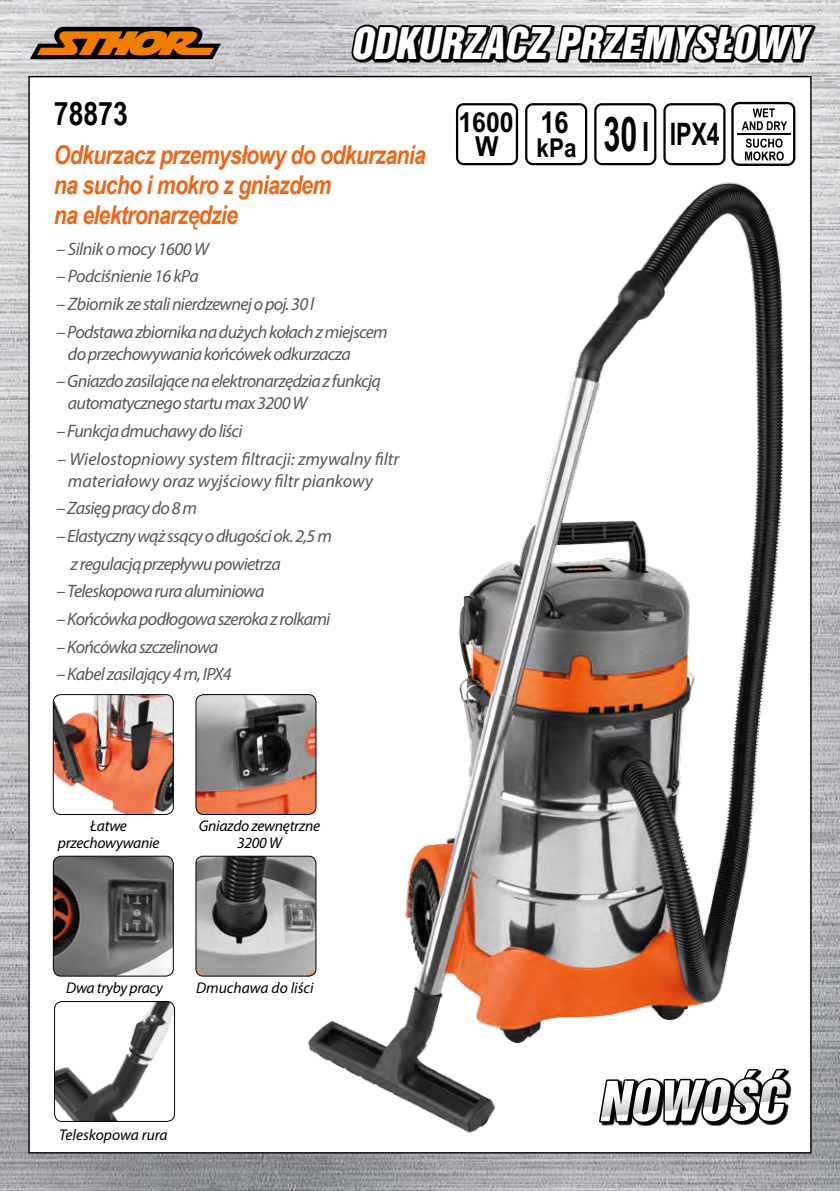
<style>
.page{position:relative;width:840px;height:1191px;background:#fff}
.page>*{position:absolute;margin:0;border:0;box-sizing:border-box;transform-origin:0 0}
.t1{font:italic 50.4px "Switzerland Inserat";color:#fff}
.t2{font:700 48px "Arial";color:#000;scale:.64 1}
.t3{font:italic 40px "Switzerland Inserat";color:#fff}
.t4{font:700 32.4px "Arial Narrow";color:#000}
.t5{font:700 31px "Arial";color:#000;scale:.74 1}
.t6{font:700 30px "Arial";color:#000;scale:.84 1}
.t7{font:700 27.6px/23.8px "Arial";color:#000;text-align:center;scale:.9 1}
.t8{font:italic 700 26px/30px "Arial Narrow";letter-spacing:-.03em;color:#ec671a}
.t9{font:700 26px "Arial";color:#000;scale:.86 1}
.t10{font:italic 18px/22px "Myriad Pro";letter-spacing:-.04em;color:#575756}
.t11{font:italic 18px/22px "Myriad Pro";color:#575756}
.t12{font:italic 15.6px/17px "Myriad Pro";letter-spacing:-.02em;color:#000;text-align:center}
.t13{font:italic 15.6px "Myriad Pro";color:#000}
.s1{font-size:40.4px}
</style>
<div class="page">
<img style="left:0;top:0;width:839px;height:1191px">
<div style="left:29px;top:77px;width:781px;height:1075px;background:#fff"></div>
<svg style="left:30px;top:27px;width:191px;height:32px;background:#90591e"></svg>
<img style="left:292px;top:182px;width:490px;height:951px">
<img style="left:53px;top:694px;width:119px;height:120px">
<div style="left:53px;top:694px;width:121px;height:121px;border:1px solid #000;border-radius:8px"></div>
<img style="left:197px;top:694px;width:119px;height:120px">
<div style="left:195px;top:694px;width:121px;height:121px;border:1px solid #000;border-radius:8px"></div>
<img style="left:53px;top:857px;width:120px;height:119px">
<div style="left:53px;top:855px;width:121px;height:121px;border:1px solid #000;border-radius:8px"></div>
<img style="left:196px;top:856px;width:120px;height:120px">
<div style="left:195px;top:855px;width:121px;height:121px;border:1px solid #000;border-radius:7px"></div>
<img style="left:54px;top:1001px;width:120px;height:120px">
<div style="left:54px;top:1001px;width:121px;height:120px;border:1px solid #000;border-radius:8px"></div>
<svg style="left:596px;top:1066px;width:196px;height:104px"></svg>
<svg style="left:347px;top:0;width:470px;height:166px"></svg>
<h3 class="t3" style="left:350px;top:18px;width:466px">ODKURZACZ PRZEMYSŁOWY</h3>
<h3 class="t4" style="left:54px;top:89px;width:75px">78873</h3>
<h3 class="t8" style="left:54px;top:138px;width:373px">Odkurzacz przemysłowy do odkurzania na sucho i mokro z gniazdem<br>na elektronarzędzie</h3>
<p class="t10" style="left:57px;top:237px;width:154px">– Silnik o mocy 1600 W</p>
<p class="t10" style="left:57px;top:265px;width:144px">– Podciśnienie 16 kPa</p>
<p class="t10" style="left:57px;top:292px;width:259px">– Zbiornik ze stali nierdzewnej o poj. 30 l</p>
<p class="t10" style="left:68px;top:320px;width:321px;text-indent:-11px">– Podstawa zbiornika na dużych kołach z miejscem do przechowywania końcówek odkurzacza</p>
<p class="t10" style="left:68px;top:370px;width:314px;text-indent:-11px">– Gniazdo zasilające na elektronarzędzia z funkcją automatycznego startu max 3200 W</p>
<p class="t10" style="left:56px;top:419px;width:187px">– Funkcja dmuchawy do liści</p>
<p class="t11" style="left:68px;top:447px;width:333px;text-indent:-11px">– Wielostopniowy system filtracji: zmywalny filtr materiałowy oraz wyjściowy filtr piankowy</p>
<p class="t10" style="left:56px;top:497px;width:142px">– Zasięg pracy do 8 m</p>
<p class="t10" style="left:70px;top:522px;width:263px;line-height:27.6px;text-indent:-14px">– Elastyczny wąż ssący o długości ok. 2,5 m z regulacją przepływu powietrza</p>
<p class="t10" style="left:56px;top:580px;width:209px">– Teleskopowa rura aluminiowa</p>
<p class="t10" style="left:56px;top:607px;width:275px">– Końcówka podłogowa szeroka z rolkami</p>
<p class="t10" style="left:56px;top:635px;width:163px">– Końcówka szczelinowa</p>
<p class="t10" style="left:56px;top:663px;width:177px">– Kabel zasilający 4 m, IPX4</p>
<h3 class="t6" style="left:540px;top:102px;width:35px">16</h3>
<h3 class="t9" style="left:536px;top:130px;width:48px">kPa</h3>
<h3 class="t7" style="left:458px;top:111px;width:63px">1600<br>W</h3>
<h2 class="t2" style="left:603px;top:102px;width:73px">30<span class="s1">l</span></h2>
<h3 class="t5" style="left:669px;top:114px;width:69px">IPX4</h3>
<p class="t12" style="left:58px;top:817px;width:103px">Łatwe przechowywanie</p>
<p class="t12" style="left:199px;top:817px;width:123px">Gniazdo zewnętrzne<br>3200 W</p>
<p class="t12" style="left:66px;top:979px;width:98px">Dwa tryby pracy</p>
<p class="t13" style="left:196px;top:978px;width:119px">Dmuchawa do liści</p>
<p class="t13" style="left:59px;top:1124px;width:110px">Teleskopowa rura</p>
<h1 class="t1" style="left:598px;top:1069px;width:197px">NOWOŚĆ</h1>
</div>
